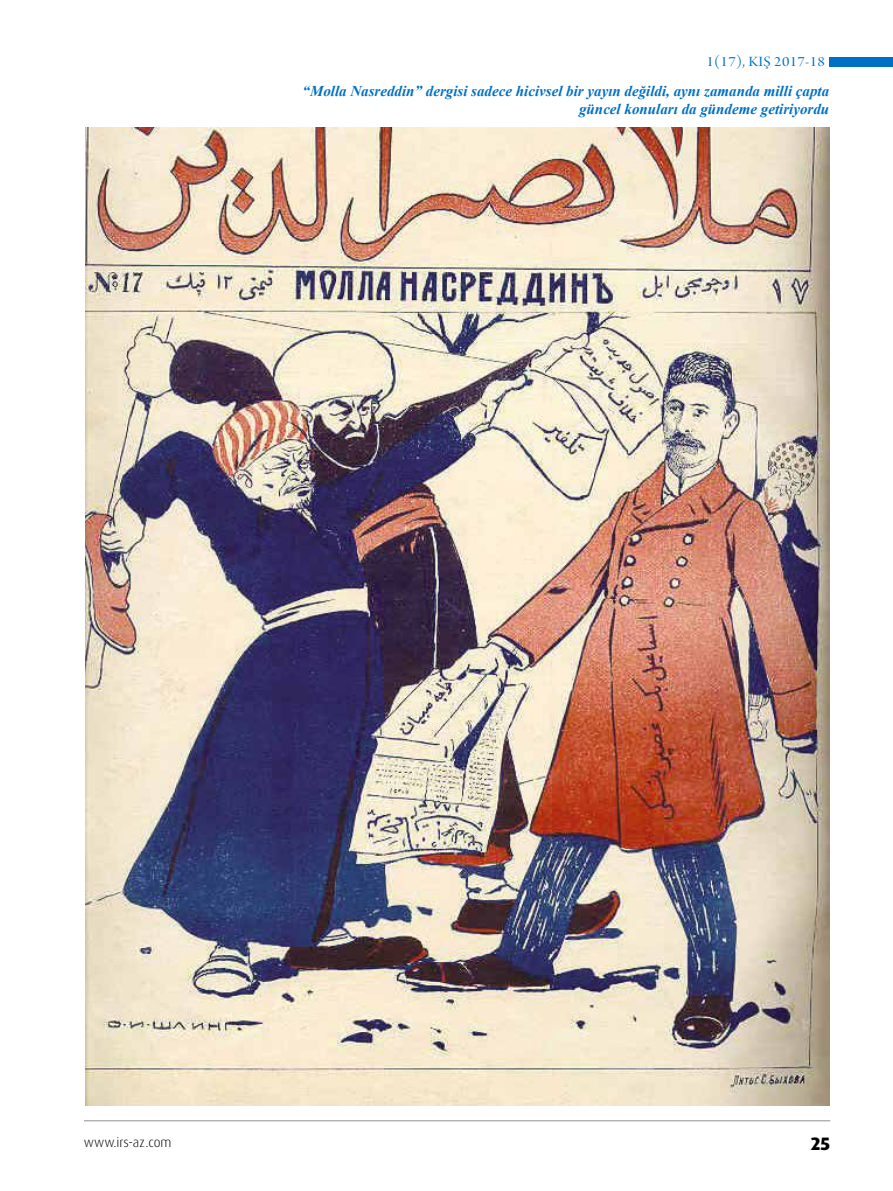
<style>
.page{position:relative;width:893px;height:1191px;background:#fff}
.page>*{position:absolute;margin:0;border:0;box-sizing:border-box;transform-origin:0 0}
.t1{font:800 18px "Dax Pro";color:#000}
.t2{font:italic 700 15px/18px "Times New Roman";color:#0070c4;text-align:right}
.t3{font:15px "Arno Pro Display";letter-spacing:.02em;color:#0070c4;scale:1.1 1}
.t4{font:300 13.5px "Dax Pro";color:#000}
</style>
<div class="page">
<hr style="left:84px;top:1120px;width:746px;height:1px;background:#909090">
<div style="left:829px;top:57px;width:64px;height:9px;background:#0070c4"></div>
<img style="left:85px;top:128px;width:744px;height:978px">
<p class="t3" style="left:706px;top:53px;width:109px">1(17), KIŞ 2017-18</p>
<p class="t2" style="left:302px;top:82px;width:528px">“Molla Nasreddin” dergisi sadece hicivsel bir yayın değildi, aynı zamanda milli çapta güncel konuları da gündeme getiriyordu</p>
<p class="t4" style="left:84px;top:1133px;width:89px">www.irs-az.com</p>
<p class="t1" style="left:811px;top:1131px;width:21px">25</p>
</div>
